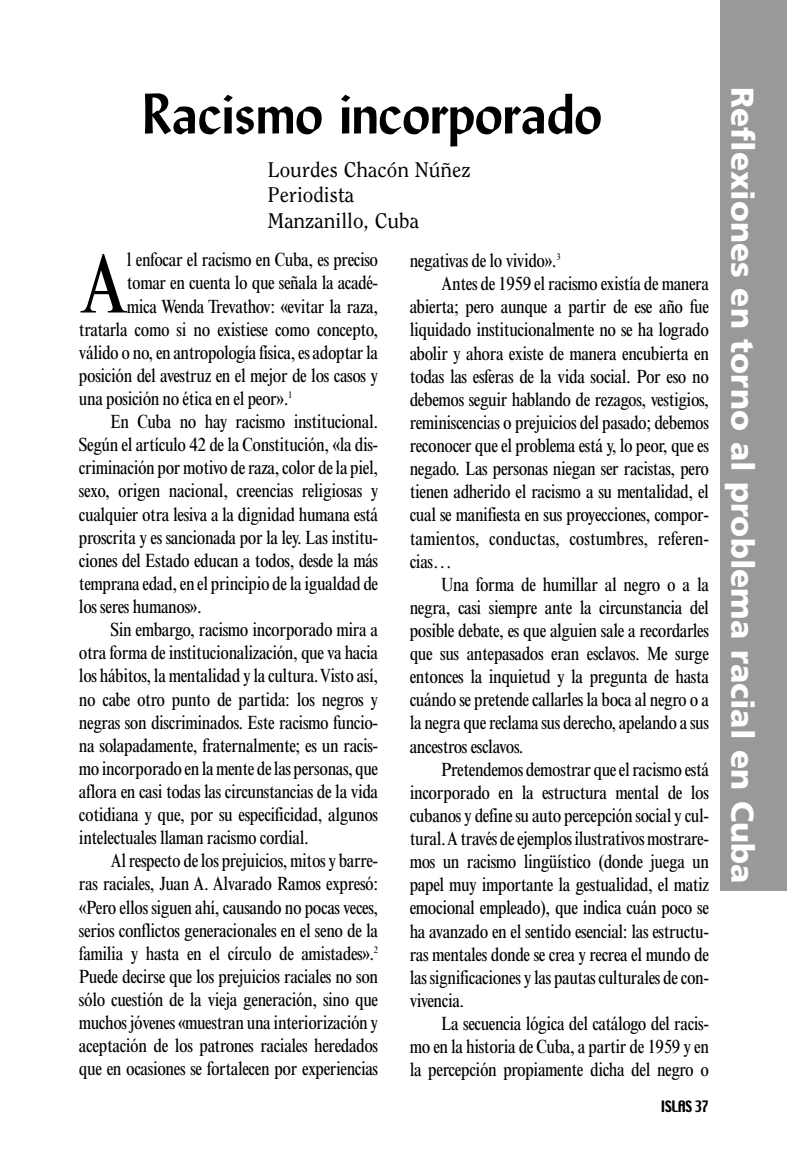
<style>
.page{position:relative;width:787px;height:1168px;background:#fff}
.page>*{position:absolute;margin:0;border:0;box-sizing:border-box;transform-origin:0 0}
.t1{font:condensed 84px "Times New Roman";color:#000}
.t2{font:56px "Lydian Bold BT";color:#000}
.t3{font:900 31.5px "Frutiger";color:#fff}
.t4{font:21px/25.2px "Clearface";color:#000}
.t5{font:condensed 19.25px "Times New Roman";letter-spacing:-.02em;color:#000}
.t6{font:14px "Techno";letter-spacing:-.015em;color:#000}
</style>
<div class="page">
<div style="left:720px;top:0;width:67px;height:891px;background:#999"></div>
<h2 class="t2" style="left:142px;top:94px;width:461px">Racismo incorporado</h2>
<p class="t4" style="left:268px;top:158px;width:204px">Lourdes Chacón Núñez<br>Periodista<br>Manzanillo, Cuba</p>
<h1 class="t1" style="left:79px;top:252px;width:51px">A</h1>
<p class="t5" style="left:127px;top:252px;width:253px">l enfocar el racismo en Cuba, es preciso</p>
<p class="t5" style="left:127px;top:275px;width:253px">tomar en cuenta lo que señala la acadé-</p>
<p class="t5" style="left:127px;top:299px;width:253px">mica Wenda Trevathov: «evitar la raza,</p>
<p class="t5" style="left:79px;top:322px;width:301px">tratarla como si no existiese como concepto,</p>
<p class="t5" style="left:79px;top:345px;width:301px">válido o no, en antropología física, es adoptar la</p>
<p class="t5" style="left:79px;top:368px;width:301px">posición del avestruz en el mejor de los casos y</p>
<p class="t5" style="left:79px;top:391px;width:215px">una posición no ética en el peor».<sup>1</sup></p>
<p class="t5" style="left:110px;top:414px;width:269px">En Cuba no hay racismo institucional.</p>
<p class="t5" style="left:79px;top:437px;width:301px">Según el artículo 42 de la Constitución, «la dis-</p>
<p class="t5" style="left:79px;top:460px;width:301px">criminación por motivo de raza, color de la piel,</p>
<p class="t5" style="left:79px;top:483px;width:301px">sexo, origen nacional, creencias religiosas y</p>
<p class="t5" style="left:79px;top:506px;width:301px">cualquier otra lesiva a la dignidad humana está</p>
<p class="t5" style="left:79px;top:530px;width:301px">proscrita y es sancionada por la ley. Las institu-</p>
<p class="t5" style="left:79px;top:553px;width:301px">ciones del Estado educan a todos, desde la más</p>
<p class="t5" style="left:79px;top:576px;width:301px">temprana edad, en el principio de la igualdad de</p>
<p class="t5" style="left:79px;top:599px;width:124px">los seres humanos».</p>
<p class="t5" style="left:110px;top:622px;width:269px">Sin embargo, racismo incorporado mira a</p>
<p class="t5" style="left:79px;top:645px;width:301px">otra forma de institucionalización, que va hacia</p>
<p class="t5" style="left:79px;top:668px;width:301px">los hábitos, la mentalidad y la cultura. Visto así,</p>
<p class="t5" style="left:79px;top:691px;width:301px">no cabe otro punto de partida: los negros y</p>
<p class="t5" style="left:79px;top:714px;width:301px">negras son discriminados. Este racismo funcio-</p>
<p class="t5" style="left:79px;top:737px;width:301px">na solapadamente, fraternalmente; es un racis-</p>
<p class="t5" style="left:79px;top:761px;width:301px">mo incorporado en la mente de las personas, que</p>
<p class="t5" style="left:79px;top:784px;width:301px">aflora en casi todas las circunstancias de la vida</p>
<p class="t5" style="left:79px;top:807px;width:301px">cotidiana y que, por su especificidad, algunos</p>
<p class="t5" style="left:79px;top:830px;width:231px">intelectuales llaman racismo cordial.</p>
<p class="t5" style="left:110px;top:853px;width:269px">Al respecto de los prejuicios, mitos y barre-</p>
<p class="t5" style="left:79px;top:876px;width:301px">ras raciales, Juan A. Alvarado Ramos expresó:</p>
<p class="t5" style="left:79px;top:899px;width:301px">«Pero ellos siguen ahí, causando no pocas veces,</p>
<p class="t5" style="left:79px;top:922px;width:301px">serios conflictos generacionales en el seno de la</p>
<p class="t5" style="left:79px;top:945px;width:301px">familia y hasta en el círculo de amistades».<sup>2</sup></p>
<p class="t5" style="left:79px;top:968px;width:301px">Puede decirse que los prejuicios raciales no son</p>
<p class="t5" style="left:79px;top:992px;width:301px">sólo cuestión de la vieja generación, sino que</p>
<p class="t5" style="left:79px;top:1015px;width:301px">muchos jóvenes «muestran una interiorización y</p>
<p class="t5" style="left:79px;top:1038px;width:301px">aceptación de los patrones raciales heredados</p>
<p class="t5" style="left:79px;top:1061px;width:301px">que en ocasiones se fortalecen por experiencias</p>
<p class="t5" style="left:410px;top:253px;width:152px">negativas de lo vivido».<sup>3</sup></p>
<p class="t5" style="left:441px;top:276px;width:269px">Antes de 1959 el racismo existía de manera</p>
<p class="t5" style="left:410px;top:299px;width:301px">abierta; pero aunque a partir de ese año fue</p>
<p class="t5" style="left:410px;top:322px;width:301px">liquidado institucionalmente no se ha logrado</p>
<p class="t5" style="left:410px;top:346px;width:301px">abolir y ahora existe de manera encubierta en</p>
<p class="t5" style="left:410px;top:369px;width:301px">todas las esferas de la vida social. Por eso no</p>
<p class="t5" style="left:410px;top:392px;width:301px">debemos seguir hablando de rezagos, vestigios,</p>
<p class="t5" style="left:410px;top:415px;width:301px">reminiscencias o prejuicios del pasado; debemos</p>
<p class="t5" style="left:410px;top:438px;width:301px">reconocer que el problema está y, lo peor, que es</p>
<p class="t5" style="left:410px;top:461px;width:301px">negado. Las personas niegan ser racistas, pero</p>
<p class="t5" style="left:410px;top:484px;width:301px">tienen adherido el racismo a su mentalidad, el</p>
<p class="t5" style="left:410px;top:507px;width:301px">cual se manifiesta en sus proyecciones, compor-</p>
<p class="t5" style="left:410px;top:530px;width:301px">tamientos, conductas, costumbres, referen-</p>
<p class="t5" style="left:410px;top:553px;width:44px">cias…</p>
<p class="t5" style="left:441px;top:577px;width:269px">Una forma de humillar al negro o a la</p>
<p class="t5" style="left:410px;top:600px;width:301px">negra, casi siempre ante la circunstancia del</p>
<p class="t5" style="left:410px;top:623px;width:301px">posible debate, es que alguien sale a recordarles</p>
<p class="t5" style="left:410px;top:646px;width:301px">que sus antepasados eran esclavos. Me surge</p>
<p class="t5" style="left:410px;top:669px;width:301px">entonces la inquietud y la pregunta de hasta</p>
<p class="t5" style="left:410px;top:692px;width:301px">cuándo se pretende callarles la boca al negro o a</p>
<p class="t5" style="left:410px;top:715px;width:301px">la negra que reclama sus derecho, apelando a sus</p>
<p class="t5" style="left:410px;top:738px;width:115px">ancestros esclavos.</p>
<p class="t5" style="left:441px;top:761px;width:269px">Pretendemos demostrar que el racismo está</p>
<p class="t5" style="left:410px;top:784px;width:301px">incorporado en la estructura mental de los</p>
<p class="t5" style="left:410px;top:808px;width:301px">cubanos y define su auto percepción social y cul-</p>
<p class="t5" style="left:410px;top:831px;width:301px">tural. A través de ejemplos ilustrativos mostrare-</p>
<p class="t5" style="left:410px;top:854px;width:301px">mos un racismo lingüístico (donde juega un</p>
<p class="t5" style="left:410px;top:877px;width:301px">papel muy importante la gestualidad, el matiz</p>
<p class="t5" style="left:410px;top:900px;width:301px">emocional empleado), que indica cuán poco se</p>
<p class="t5" style="left:410px;top:923px;width:301px">ha avanzado en el sentido esencial: las estructu-</p>
<p class="t5" style="left:410px;top:946px;width:301px">ras mentales donde se crea y recrea el mundo de</p>
<p class="t5" style="left:410px;top:969px;width:301px">las significaciones y las pautas culturales de con-</p>
<p class="t5" style="left:410px;top:992px;width:56px">vivencia.</p>
<p class="t5" style="left:441px;top:1015px;width:269px">La secuencia lógica del catálogo del racis-</p>
<p class="t5" style="left:410px;top:1039px;width:301px">mo en la historia de Cuba, a partir de 1959 y en</p>
<p class="t5" style="left:410px;top:1062px;width:301px">la percepción propiamente dicha del negro o</p>
<p class="t6" style="left:661px;top:1100px;width:50px">ISLAS 37</p>
<h3 class="t3" style="left:755px;top:87px;width:797px;rotate:90deg">Reflexiones en torno al problema racial en Cuba</h3>
</div>
